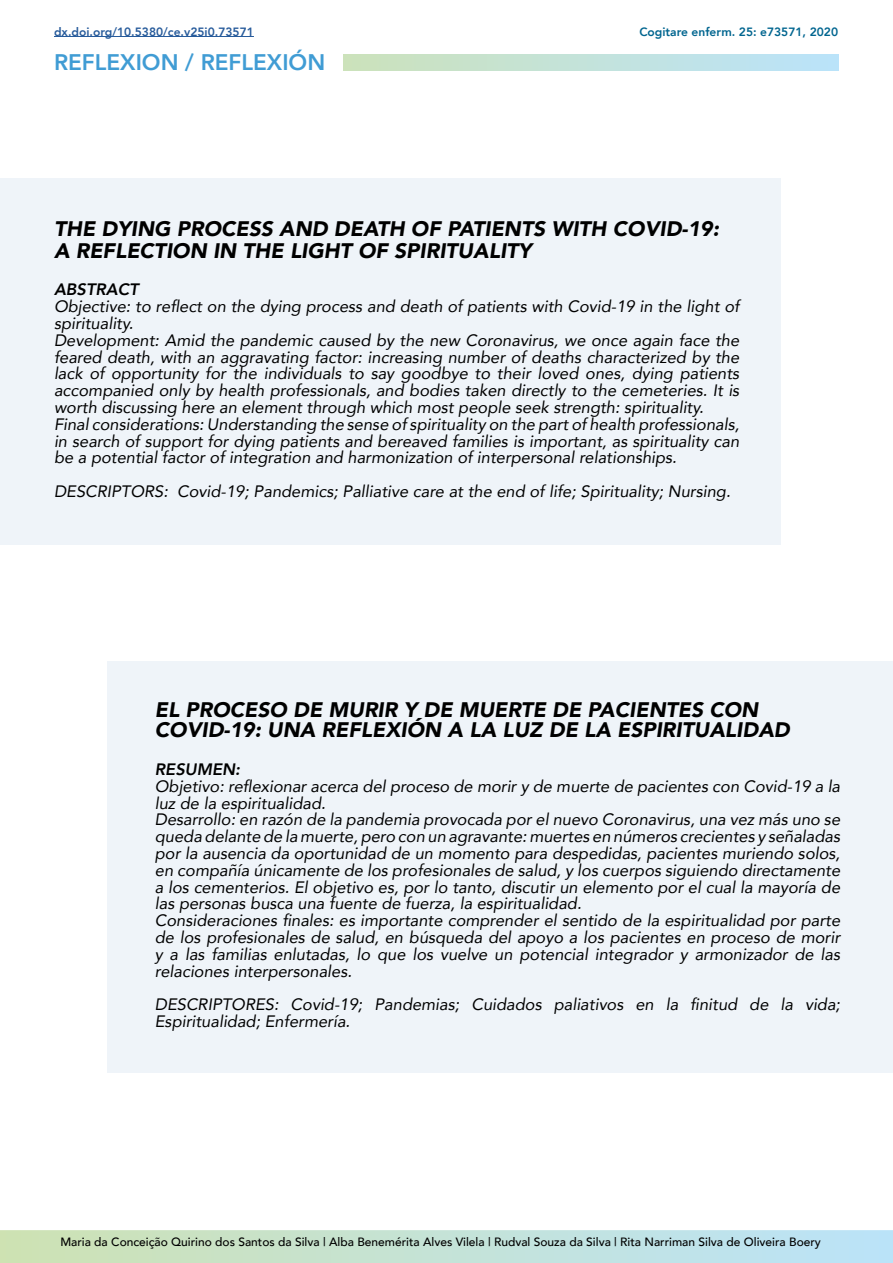
<style>
.page{position:relative;width:893px;height:1263px;background:#fff}
.page>*{position:absolute;margin:0;border:0;box-sizing:border-box;transform-origin:0 0}
.t1{font:800 22.5px "Avenir";color:#409cd4}
.t2{font:italic 900 21px/22.2px "Avenir";color:#000}
.t3{font:italic 16.5px/16.8px "Avenir";color:#000}
.t4{font:italic 800 16.5px "Avenir";color:#000}
.t5{font:500 12px "Avenir";color:#000}
.t6{font:800 12px "Avenir";color:#275b9b}
.t7{font:800 12px "Avenir";color:#00658f}
</style>
<div class="page">
<div style="left:0;top:179px;width:781px;height:366px;background:#eff4f9"></div>
<svg style="left:0;top:1230px;width:893px;height:33px;background:#c4e2d6"></svg>
<div style="left:343px;top:54px;width:496px;height:17px;background:linear-gradient(to right,#cce2bb,#bae3fb)"></div>
<hr style="left:54px;top:36px;width:200px;height:1px;background:#275b9b">
<div style="left:108px;top:661px;width:785px;height:412px;background:#eff4f9"></div>
<p class="t6" style="left:54px;top:22px;width:201px">dx.doi.org/10.5380/ce.v25i0.73571</p>
<p class="t7" style="left:639px;top:22px;width:200px">Cogitare enferm. 25: e73571, 2020</p>
<h1 class="t1" style="left:54px;top:45px;width:273px">REFLEXION / REFLEXIÓN</h1>
<p class="t2" style="left:54px;top:217px;width:666px">THE DYING PROCESS AND DEATH OF PATIENTS WITH COVID-19:<br>A REFLECTION IN THE LIGHT OF SPIRITUALITY</p>
<p class="t4" style="left:54px;top:280px;width:86px">ABSTRACT</p>
<p class="t3" style="left:54px;top:298px;width:687px">Objective: to reflect on the dying process and death of patients with Covid-19 in the light of spirituality.<br>Development: Amid the pandemic caused by the new Coronavirus, we once again face the feared death, with an aggravating factor: increasing number of deaths characterized by the lack of opportunity for the individuals to say goodbye to their loved ones, dying patients accompanied only by health professionals, and bodies taken directly to the cemeteries. It is worth discussing here an element through which most people seek strength: spirituality.<br>Final considerations: Understanding the sense of spirituality on the part of health professionals, in search of support for dying patients and bereaved families is important, as spirituality can be a potential factor of integration and harmonization of interpersonal relationships.</p>
<p class="t3" style="left:54px;top:483px;width:678px">DESCRIPTORS: Covid-19; Pandemics; Palliative care at the end of life; Spirituality; Nursing.</p>
<p class="t2" style="left:155px;top:700px;width:636px;line-height:19.2px">EL PROCESO DE MURIR Y DE MUERTE DE PACIENTES CON<br>COVID-19: UNA REFLEXIÓN A LA LUZ DE LA ESPIRITUALIDAD</p>
<p class="t4" style="left:155px;top:759px;width:87px">RESUMEN:</p>
<p class="t3" style="left:155px;top:778px;width:687px">Objetivo: reflexionar acerca del proceso de morir y de muerte de pacientes con Covid-19 a la luz de la espiritualidad.<br>Desarrollo: en razón de la pandemia provocada por el nuevo Coronavirus, una vez más uno se queda delante de la muerte, pero con un agravante: muertes en números crecientes y señaladas por la ausencia da oportunidad de un momento para despedidas, pacientes muriendo solos, en compañía únicamente de los profesionales de salud, y los cuerpos siguiendo directamente a los cementerios. El objetivo es, por lo tanto, discutir un elemento por el cual la mayoría de las personas busca una fuente de fuerza, la espiritualidad.<br>Consideraciones finales: es importante comprender el sentido de la espiritualidad por parte de los profesionales de salud, en búsqueda del apoyo a los pacientes en proceso de morir y a las familias enlutadas, lo que los vuelve un potencial integrador y armonizador de las relaciones interpersonales.</p>
<p class="t3" style="left:155px;top:996px;width:687px">DESCRIPTORES: Covid-19; Pandemias; Cuidados paliativos en la finitud de la vida;<br>Espiritualidad; Enfermería.</p>
<p class="t5" style="left:60px;top:1232px;width:762px">Maria da Conceição Quirino dos Santos da Silva | Alba Benemérita Alves Vilela | Rudval Souza da Silva | Rita Narriman Silva de Oliveira Boery</p>
</div>
